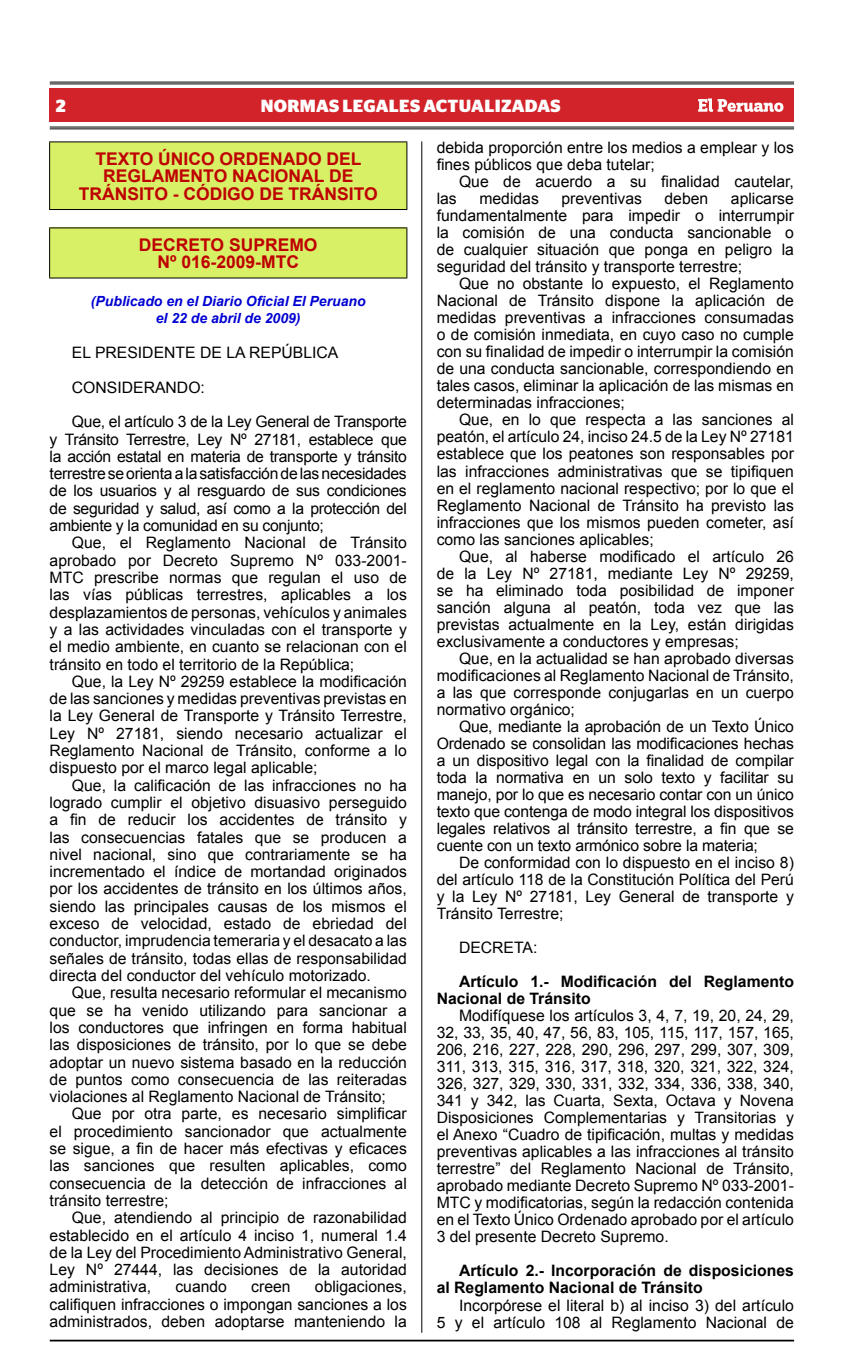
<style>
.page{position:relative;width:856px;height:1365px;background:#fff}
.page>*{position:absolute;margin:0;border:0;box-sizing:border-box;transform-origin:0 0}
.t1{font:700 17.5px/17.5px "Arial";color:#be0000;text-align:center}
.t2{font:700 17.5px "Stag Sans";letter-spacing:.02em;color:#fff}
.t3{font:15.75px/17px "Arial";color:#000;text-align:justify}
.t4{font:700 15.75px/17px "Arial";color:#000}
.t5{font:italic 700 14px/17.2px "Arial";color:#0000d2;text-align:center}
</style>
<div class="page">
<hr style="left:50px;top:1339px;width:744px;height:2px;background:#000">
<div style="left:50px;top:88px;width:744px;height:34px;background:#d2232a"></div>
<hr style="left:50px;top:82px;width:744px;height:1px;background:#000">
<hr style="left:50px;top:84px;width:744px;height:1px;background:#000">
<hr style="left:50px;top:127px;width:744px;height:1px;background:#000">
<hr style="left:50px;top:128px;width:744px;height:1px;background:#000">
<svg style="left:698px;top:98px;width:85px;height:14px"></svg>
<hr style="left:421px;top:141px;width:1px;height:1191px;background:#000">
<div style="left:50px;top:142px;width:357px;height:67px;background:#d8f066"></div>
<hr style="left:49px;top:141px;width:358px;height:1px;background:#000">
<hr style="left:49px;top:142px;width:1px;height:67px;background:#000">
<hr style="left:406px;top:142px;width:1px;height:67px;background:#000">
<hr style="left:49px;top:209px;width:358px;height:1px;background:#000">
<div style="left:50px;top:228px;width:357px;height:50px;background:#d8f066"></div>
<hr style="left:49px;top:227px;width:358px;height:1px;background:#000">
<hr style="left:49px;top:228px;width:1px;height:49px;background:#000">
<hr style="left:406px;top:228px;width:1px;height:49px;background:#000">
<hr style="left:49px;top:277px;width:358px;height:1px;background:#000">
<p class="t2" style="left:56px;top:96px;width:11px">2</p>
<p class="t2" style="left:261px;top:96px;width:289px">NORMAS LEGALES ACTUALIZADAS</p>
<p class="t1" style="left:79px;top:150px;width:300px">Texto Único Ordenado del<br>Reglamento Nacional de<br>Tránsito - Código de Tránsito</p>
<p class="t1" style="left:139px;top:236px;width:13px">DECRE</p>
<p class="t3" style="left:437px;top:139px;width:359px">debida proporción entre los medios a emplear y los fines públicos que deba tutelar;</p>
<p class="t3" style="left:459px;top:173px;width:336px">Que de acuerdo a su finalidad cautelar,</p>
<p class="t3" style="left:437px;top:190px;width:22px">las</p>
<p class="t3" style="left:479px;top:190px;width:61px">medidas</p>
<p class="t3" style="left:561px;top:190px;width:82px">preventivas</p>
<p class="t3" style="left:664px;top:190px;width:45px">deben</p>
<p class="t3" style="left:437px;top:190px;width:359px;text-indent:294px">aplicarse fundamentalmente para impedir o interrumpir la comisión de una conducta sancionable o de cualquier situación que ponga en peligro la seguridad del tránsito y transporte terrestre;</p>
<p class="t3" style="left:437px;top:275px;width:359px;text-indent:22px">Que no obstante lo expuesto, el Reglamento Nacional de Tránsito dispone la aplicación de medidas preventivas a infracciones consumadas o de comisión inmediata, en cuyo caso no cumple con su finalidad de impedir o interrumpir la comisión de una conducta sancionable, correspondiendo en tales casos, eliminar la aplicación de las mismas en determinadas infracciones;</p>
<p class="t3" style="left:437px;top:411px;width:359px;text-indent:22px">Que, en lo que respecta a las sanciones al peatón, el artículo 24, inciso 24.5 de la Ley Nº 27181 establece que los peatones son responsables por las infracciones administrativas que se tipifiquen en el reglamento nacional respectivo; por lo que el Reglamento Nacional de Tránsito ha previsto las infracciones que los mismos pueden cometer, así como las sanciones aplicables;</p>
<p class="t3" style="left:437px;top:547px;width:359px;text-indent:22px">Que, al haberse modificado el artículo 26 de la Ley Nº 27181, mediante Ley Nº 29259, se ha eliminado toda posibilidad de imponer sanción alguna al peatón, toda vez que las previstas actualmente en la Ley, están dirigidas exclusivamente a conductores y empresas;</p>
<p class="t3" style="left:437px;top:649px;width:359px;text-indent:22px">Que, en la actualidad se han aprobado diversas modificaciones al Reglamento Nacional de Tránsito, a las que corresponde conjugarlas en un cuerpo normativo orgánico;</p>
<p class="t3" style="left:437px;top:718px;width:359px;text-indent:22px">Que, mediante la aprobación de un Texto Único Ordenado se consolidan las modificaciones hechas a un dispositivo legal con la finalidad de compilar toda la normativa en un solo texto y facilitar su manejo, por lo que es necesario contar con un único texto que contenga de modo integral los dispositivos legales relativos al tránsito terrestre, a fin que se cuente con un texto armónico sobre la materia;</p>
<p class="t3" style="left:437px;top:854px;width:359px;text-indent:22px">De conformidad con lo dispuesto en el inciso 8) del artículo 118 de la Constitución Política del Perú y la Ley Nº 27181, Ley General de transporte y Tránsito Terrestre;</p>
<p class="t3" style="left:459px;top:939px;width:80px">DECRETA:</p>
<p class="t4" style="left:437px;top:973px;width:359px;text-indent:22px">Artículo 1.- Modificación del Reglamento<br>Nacional de Tránsito</p>
<p class="t3" style="left:437px;top:1007px;width:359px;text-indent:22px">Modifíquese los artículos 3, 4, 7, 19, 20, 24, 29, 32, 33, 35, 40, 47, 56, 83, 105, 115, 117, 157, 165, 206, 216, 227, 228, 290, 296, 297, 299, 307, 309, 311, 313, 315, 316, 317, 318, 320, 321, 322, 324, 326, 327, 329, 330, 331, 332, 334, 336, 338, 340, 341 y 342, las Cuarta, Sexta, Octava y Novena Disposiciones Complementarias y Transitorias y el Anexo “Cuadro de tipificación, multas y medidas preventivas aplicables a las infracciones al tránsito terrestre” del Reglamento Nacional de Tránsito, aprobado mediante Decreto Supremo Nº 033-2001- MTC y modificatorias, según la redacción contenida en el Texto Único Ordenado aprobado por el artículo 3 del presente Decreto Supremo.</p>
<p class="t4" style="left:437px;top:1262px;width:359px;text-indent:22px">Artículo 2.- Incorporación de disposiciones al Reglamento Nacional de Tránsito</p>
<p class="t3" style="left:437px;top:1296px;width:359px;text-align:right">Incorpórese el literal b) al inciso 3) del artículo<br>5 y el artículo 108 al Reglamento Nacional de</p>
<p class="t1" style="left:157px;top:236px;width:141px;text-align:left;text-indent:43px">TO SUPREMO<br>Nº 016-2009-MTC</p>
<p class="t5" style="left:91px;top:293px;width:276px">(Publicado en el Diario Oficial El Peruano el 22 de abril de 2009)</p>
<p class="t3" style="left:72px;top:335px;width:336px;line-height:34.6px;text-align:left">EL PRESIDENTE DE LA REPÚBLICA<br>CONSIDERANDO:<br>Que, el artículo 3 de la Ley General de Transporte</p>
<p class="t3" style="left:50px;top:430px;width:359px">y Tránsito Terrestre, Ley Nº 27181, establece que la acción estatal en materia de transporte y tránsito terrestre se orienta a la satisfacción de las necesidades de los usuarios y al resguardo de sus condiciones de seguridad y salud, así como a la protección del ambiente y la comunidad en su conjunto;</p>
<p class="t3" style="left:50px;top:534px;width:359px;text-indent:22px">Que, el Reglamento Nacional de Tránsito aprobado por Decreto Supremo Nº 033-2001- MTC prescribe normas que regulan el uso de las vías públicas terrestres, aplicables a los desplazamientos de personas, vehículos y animales y a las actividades vinculadas con el transporte y el medio ambiente, en cuanto se relacionan con el tránsito en todo el territorio de la República;</p>
<p class="t3" style="left:50px;top:672px;width:359px;text-indent:22px">Que, la Ley Nº 29259 establece la modificación de las sanciones y medidas preventivas previstas en la Ley General de Transporte y Tránsito Terrestre, Ley Nº 27181, siendo necesario actualizar el Reglamento Nacional de Tránsito, conforme a lo dispuesto por el marco legal aplicable;</p>
<p class="t3" style="left:50px;top:776px;width:359px;text-indent:22px">Que, la calificación de las infracciones no ha logrado cumplir el objetivo disuasivo perseguido a fin de reducir los accidentes de tránsito y las consecuencias fatales que se producen a nivel nacional, sino que contrariamente se ha incrementado el índice de mortandad originados por los accidentes de tránsito en los últimos años, siendo las principales causas de los mismos el exceso de velocidad, estado de ebriedad del conductor, imprudencia temeraria y el desacato a las señales de tránsito, todas ellas de responsabilidad directa del conductor del vehículo motorizado.</p>
<p class="t3" style="left:50px;top:984px;width:359px;text-indent:22px">Que, resulta necesario reformular el mecanismo que se ha venido utilizando para sancionar a los conductores que infringen en forma habitual las disposiciones de tránsito, por lo que se debe adoptar un nuevo sistema basado en la reducción de puntos como consecuencia de las reiteradas violaciones al Reglamento Nacional de Tránsito;</p>
<p class="t3" style="left:50px;top:1105px;width:359px;text-indent:22px">Que por otra parte, es necesario simplificar el procedimiento sancionador que actualmente se sigue, a fin de hacer más efectivas y eficaces las sanciones que resulten aplicables, como consecuencia de la detección de infracciones al tránsito terrestre;</p>
<p class="t3" style="left:50px;top:1208px;width:359px;text-indent:22px">Que, atendiendo al principio de razonabilidad establecido en el artículo 4 inciso 1, numeral 1.4 de la Ley del Procedimiento Administrativo General, Ley Nº 27444, las decisiones de la autoridad administrativa,</p>
<p class="t3" style="left:50px;top:1278px;width:359px;text-indent:265px">obligaciones, califiquen infracciones o impongan sanciones a los administrados, deben adoptarse manteniendo la</p>
<p class="t3" style="left:175px;top:1278px;width:53px">cuando</p>
<p class="t3" style="left:251px;top:1278px;width:41px">creen</p>
</div>
